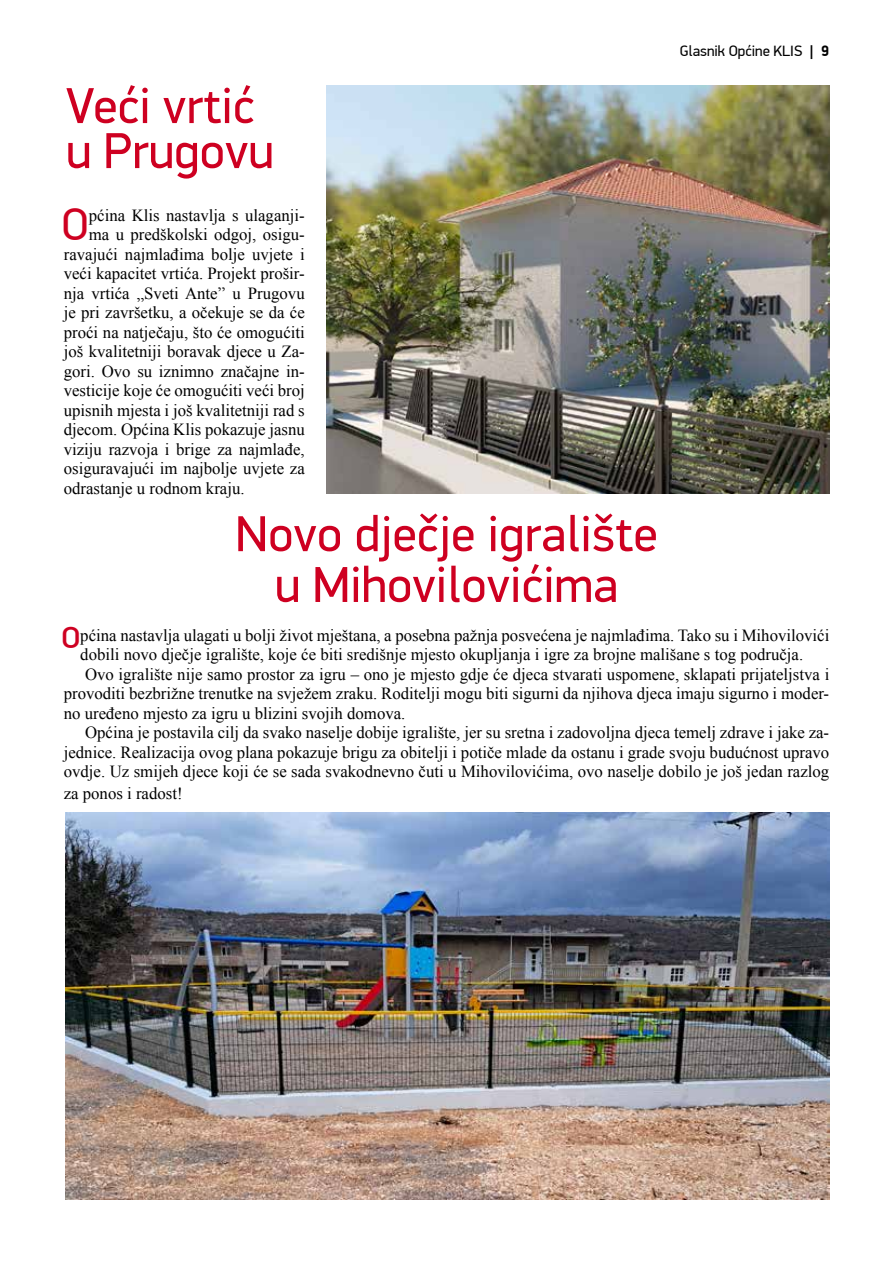
<style>
.page{position:relative;width:893px;height:1263px;background:#fff}
.page>*{position:absolute;margin:0;border:0;box-sizing:border-box;transform-origin:0 0}
.t1{font:50.7px/50.8px "PF Din Display Pro";color:#ce0021;text-align:center}
.t2{font:45.3px "PF Din Display Pro";color:#ce0021}
.t3{font:16.95px "Times New Roman";color:#000}
.t4{font:15px "PF Din Display Pro";color:#000}
.s1{font-weight:700}
</style>
<div class="page">
<img style="left:326px;top:85px;width:503px;height:409px">
<img style="left:66px;top:812px;width:763px;height:387px">
<h1 class="t1" style="left:66px;top:84px;width:209px;line-height:45px;text-align:left">Veći vrtić u Prugovu</h1>
<p class="t4" style="left:680px;top:42px;width:151px">Glasnik Općine KLIS <span class="s1">| 9</span></p>
<h2 class="t2" style="left:61px;top:198px;width:29px">O</h2>
<p class="t3" style="left:89px;top:204px;width:217px">pćina Klis nastavlja s ulaganji-</p>
<p class="t3" style="left:89px;top:223px;width:217px">ma u predškolski odgoj, osigu-</p>
<p class="t3" style="left:64px;top:243px;width:243px">ravajući najmlađima bolje uvjete i</p>
<p class="t3" style="left:64px;top:262px;width:242px">veći kapacitet vrtića. Projekt prošir-</p>
<p class="t3" style="left:64px;top:282px;width:242px">nja vrtića „Sveti Ante” u Prugovu</p>
<p class="t3" style="left:64px;top:301px;width:242px">je pri završetku, a očekuje se da će</p>
<p class="t3" style="left:64px;top:321px;width:242px">proći na natječaju, što će omogućiti</p>
<p class="t3" style="left:64px;top:340px;width:242px">još kvalitetniji boravak djece u Za-</p>
<p class="t3" style="left:64px;top:360px;width:242px">gori. Ovo su iznimno značajne in-</p>
<p class="t3" style="left:64px;top:379px;width:242px">vesticije koje će omogućiti veći broj</p>
<p class="t3" style="left:64px;top:399px;width:242px">upisnih mjesta i još kvalitetniji rad s</p>
<p class="t3" style="left:64px;top:418px;width:242px">djecom. Općina Klis pokazuje jasnu</p>
<p class="t3" style="left:64px;top:438px;width:242px">viziju razvoja i brige za najmlađe,</p>
<p class="t3" style="left:64px;top:457px;width:242px">osiguravajući im najbolje uvjete za</p>
<p class="t3" style="left:64px;top:477px;width:182px">odrastanje u rodnom kraju.</p>
<h1 class="t1" style="left:235px;top:509px;width:424px">Novo dječje igralište u Mihovilovićima</h1>
<h2 class="t2" style="left:61px;top:618px;width:20px">O</h2>
<p class="t3" style="left:80px;top:624px;width:750px">pćina nastavlja ulagati u bolji život mještana, a posebna pažnja posvećena je najmlađima. Tako su i Mihovilovići</p>
<p class="t3" style="left:80px;top:643px;width:724px">dobili novo dječje igralište, koje će biti središnje mjesto okupljanja i igre za brojne mališane s tog područja.</p>
<p class="t3" style="left:85px;top:663px;width:746px">Ovo igralište nije samo prostor za igru – ono je mjesto gdje će djeca stvarati uspomene, sklapati prijateljstva i</p>
<p class="t3" style="left:64px;top:682px;width:767px">provoditi bezbrižne trenutke na svježem zraku. Roditelji mogu biti sigurni da njihova djeca imaju sigurno i moder-</p>
<p class="t3" style="left:64px;top:702px;width:343px">no uređeno mjesto za igru u blizini svojih domova.</p>
<p class="t3" style="left:85px;top:721px;width:746px">Općina je postavila cilj da svako naselje dobije igralište, jer su sretna i zadovoljna djeca temelj zdrave i jake za-</p>
<p class="t3" style="left:64px;top:741px;width:767px">jednice. Realizacija ovog plana pokazuje brigu za obitelji i potiče mlade da ostanu i grade svoju budućnost upravo</p>
<p class="t3" style="left:64px;top:760px;width:767px">ovdje. Uz smijeh djece koji će se sada svakodnevno čuti u Mihovilovićima, ovo naselje dobilo je još jedan razlog</p>
<p class="t3" style="left:64px;top:782px;width:120px">za ponos i radost!</p>
</div>
